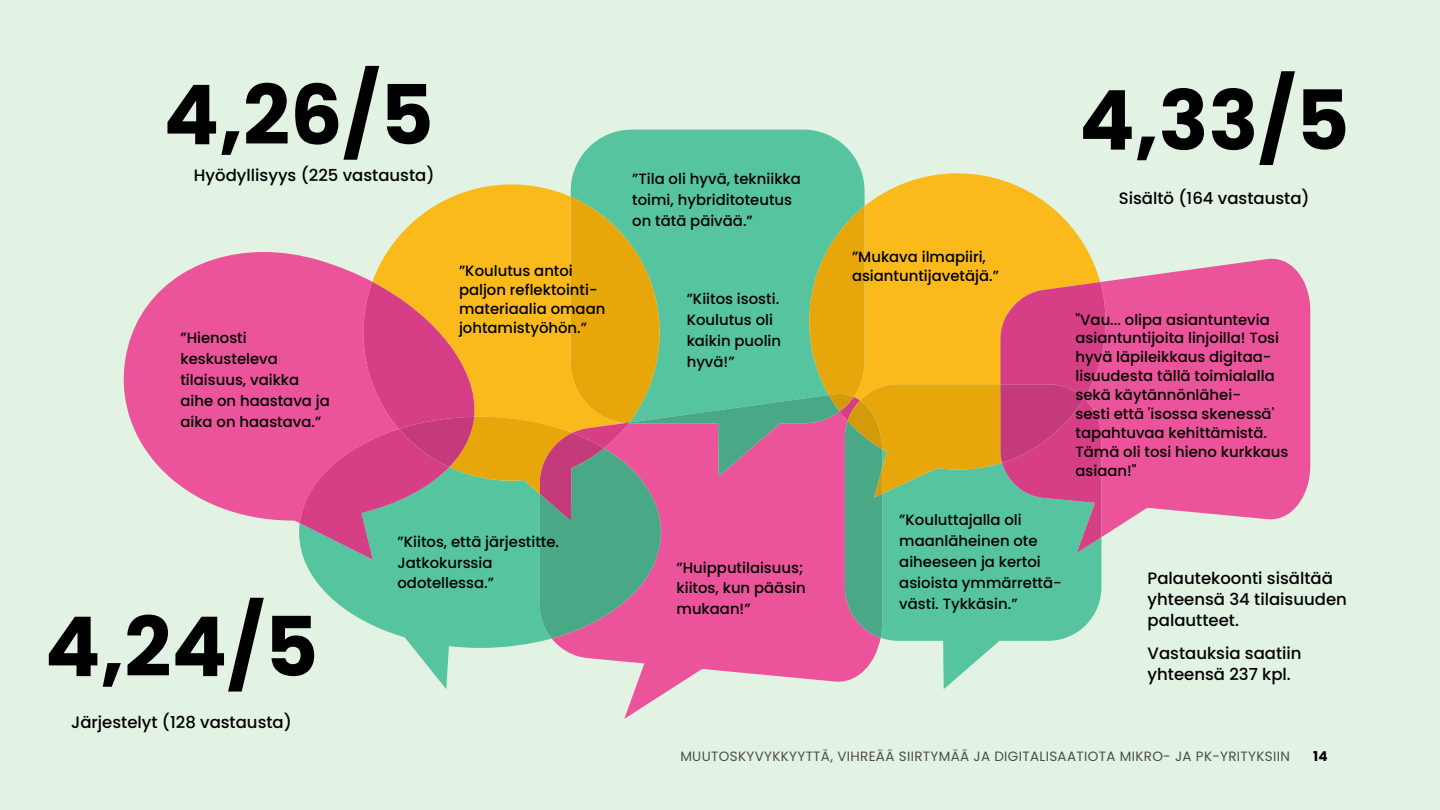
<style>
.page{position:relative;width:1440px;height:810px;background:#e2f3e4}
.page>*{position:absolute;margin:0;border:0;box-sizing:border-box;transform-origin:0 0}
.Peruslista_A__fontti_ja_tyyli__mitä_käyt{font:700 82.5px "Poppins";color:#000}
.Leipis_P{font:500 16.5px/21px "Poppins";color:#000}
.Leipis_P-2{font:500 14.85px/20.9px "Poppins";color:#000}
.t1{font:13.5px "Poppins";letter-spacing:.025em;color:#4d4d4d}
.t2{font:700 13.5px "Poppins";color:#000}
</style>
<div class="page">
<svg style="left:452px;top:184px;width:119px;height:13px;fill:#faba1c"></svg>
<svg style="left:877px;top:173px;width:161px;height:24px;fill:#faba1c"></svg>
<svg style="left:123px;top:252px;width:177px;height:271px;fill:#eb549b"></svg>
<svg style="left:571px;top:130px;width:294px;height:67px;background:#61c8a4"></svg>
<svg style="left:885px;top:639px;width:177px;height:50px"></svg>
<svg style="left:552px;top:639px;width:329px;height:80px"></svg>
<svg style="left:1106px;top:259px;width:204px;height:275px;background:#e965a3"></svg>
<svg style="left:299px;top:467px;width:251px;height:222px"></svg>
<svg style="left:300px;top:197px;width:806px;height:442px;background:#b29a72"></svg>
<p class="Peruslista_A__fontti_ja_tyyli__mitä_käyt" style="left:163px;top:68px;width:272px">4,26/5</p>
<p class="Leipis_P" style="left:194px;top:165px;width:242px">Hyödyllisyys (225 vastausta)</p>
<p class="Leipis_P-2" style="left:180px;top:328px;width:151px">”Hienosti keskusteleva tilaisuus, vaikka aihe on haastava ja aika on haastava.”</p>
<p class="Leipis_P-2" style="left:459px;top:261px;width:148px;line-height:18.9px">”Koulutus antoi paljon reflektointi&shy;materiaalia omaan johtamistyöhön.”</p>
<p class="Peruslista_A__fontti_ja_tyyli__mitä_käyt" style="left:45px;top:599px;width:275px">4,24/5</p>
<p class="Leipis_P" style="left:71px;top:711px;width:222px">Järjestelyt (128 vastausta)</p>
<p class="Leipis_P-2" style="left:398px;top:531px;width:163px">”Kiitos, että järjestitte.<br>Jatkokurssia odotellessa.”</p>
<p class="Leipis_P-2" style="left:632px;top:169px;width:170px">”Tila oli hyvä, tekniikka toimi, hybriditoteutus on tätä päivää.”</p>
<p class="Leipis_P-2" style="left:687px;top:288px;width:96px">”Kiitos isosti.<br>Koulutus oli kaikin puolin hyvä!”</p>
<p class="Leipis_P-2" style="left:677px;top:557px;width:131px">”Huipputilaisuus; kiitos, kun pääsin mukaan!”</p>
<p class="Peruslista_A__fontti_ja_tyyli__mitä_käyt" style="left:1079px;top:73px;width:272px">4,33/5</p>
<p class="Leipis_P" style="left:1119px;top:187px;width:192px">Sisältö (164 vastausta)</p>
<p class="Leipis_P-2" style="left:852px;top:248px;width:149px;line-height:18.9px">”Mukava ilmapiiri, asiantuntijavetäjä.”</p>
<p class="Leipis_P-2" style="left:899px;top:510px;width:164px">”Kouluttajalla oli maanläheinen ote aiheeseen ja kertoi asioista ymmärrettä&shy;västi. Tykkäsin.”</p>
<p class="Leipis_P-2" style="left:1076px;top:310px;width:215px;line-height:18.9px">"Vau... olipa asiantuntevia asiantuntijoita linjoilla! Tosi hyvä läpileikkaus digitaa&shy;lisuudesta tällä toimialalla sekä käytännönlähei-<br>sesti että 'isossa skenessä' tapahtuvaa kehittämistä.<br>Tämä oli tosi hieno kurkkaus asiaan!"</p>
<p class="Leipis_P" style="left:1148px;top:568px;width:201px">Palautekoonti sisältää yhteensä 34 tilaisuuden palautteet.</p>
<p class="Leipis_P" style="left:1148px;top:643px;width:156px">Vastauksia saatiin yhteensä 237 kpl.</p>
<p class="t1" style="left:680px;top:749px;width:611px">MUUTOSKYVYKKYYTTÄ, VIHREÄÄ SIIRTYMÄÄ JA DIGITALISAATIOTA MIKRO- JA PK-YRITYKSIIN</p>
<p class="t2" style="left:1313px;top:749px;width:16px">14</p>
</div>
